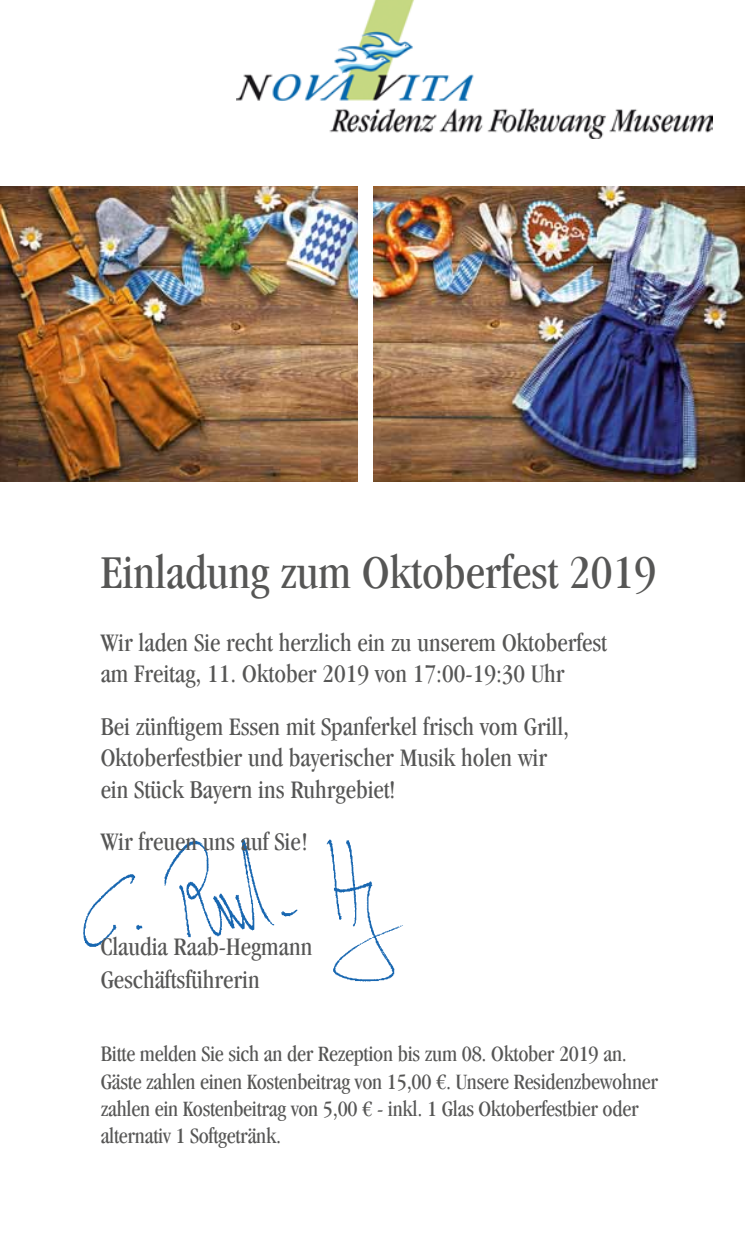
<style>
.page{position:relative;width:745px;height:1241px;background:#fff}
.page>*{position:absolute;margin:0;border:0;box-sizing:border-box;transform-origin:0 0}
.t1{font:condensed 49px "Garamond";color:#565655}
.t2{font:condensed 26.25px/31.5px "Garamond";color:#565655}
.t3{font:condensed 22.75px/27.3px "Garamond";letter-spacing:-.01em;color:#565655}
</style>
<div class="page">
<img style="left:236px;top:0;width:476px;height:138px">
<img style="left:0;top:186px;width:357px;height:295px">
<img style="left:373px;top:186px;width:371px;height:295px">
<img style="left:83px;top:839px;width:320px;height:143px">
<h1 class="t1" style="left:101px;top:545px;width:556px">Einladung zum Oktoberfest 2019</h1>
<p class="t2" style="left:101px;top:626px;width:507px">Wir laden Sie recht herzlich ein zu unserem Oktoberfest am Freitag, 11. Oktober 2019 von 17:00-19:30 Uhr</p>
<p class="t2" style="left:101px;top:710px;width:469px">Bei zünftigem Essen mit Spanferkel frisch vom Grill,<br>Oktoberfestbier und bayerischer Musik holen wir ein Stück Bayern ins Ruhrgebiet!</p>
<p class="t2" style="left:101px;top:825px;width:208px">Wir freuen uns auf Sie!</p>
<p class="t2" style="left:101px;top:930px;width:213px;line-height:32.6px">Claudia Raab-Hegmann<br>Geschäftsführerin</p>
<p class="t3" style="left:101px;top:1039px;width:558px">Bitte melden Sie sich an der Rezeption bis zum 08. Oktober 2019 an.<br>Gäste zahlen einen Kostenbeitrag von 15,00 €. Unsere Residenzbewohner zahlen ein Kostenbeitrag von 5,00 € - inkl. 1 Glas Oktoberfestbier oder alternativ 1 Softgetränk.</p>
</div>
